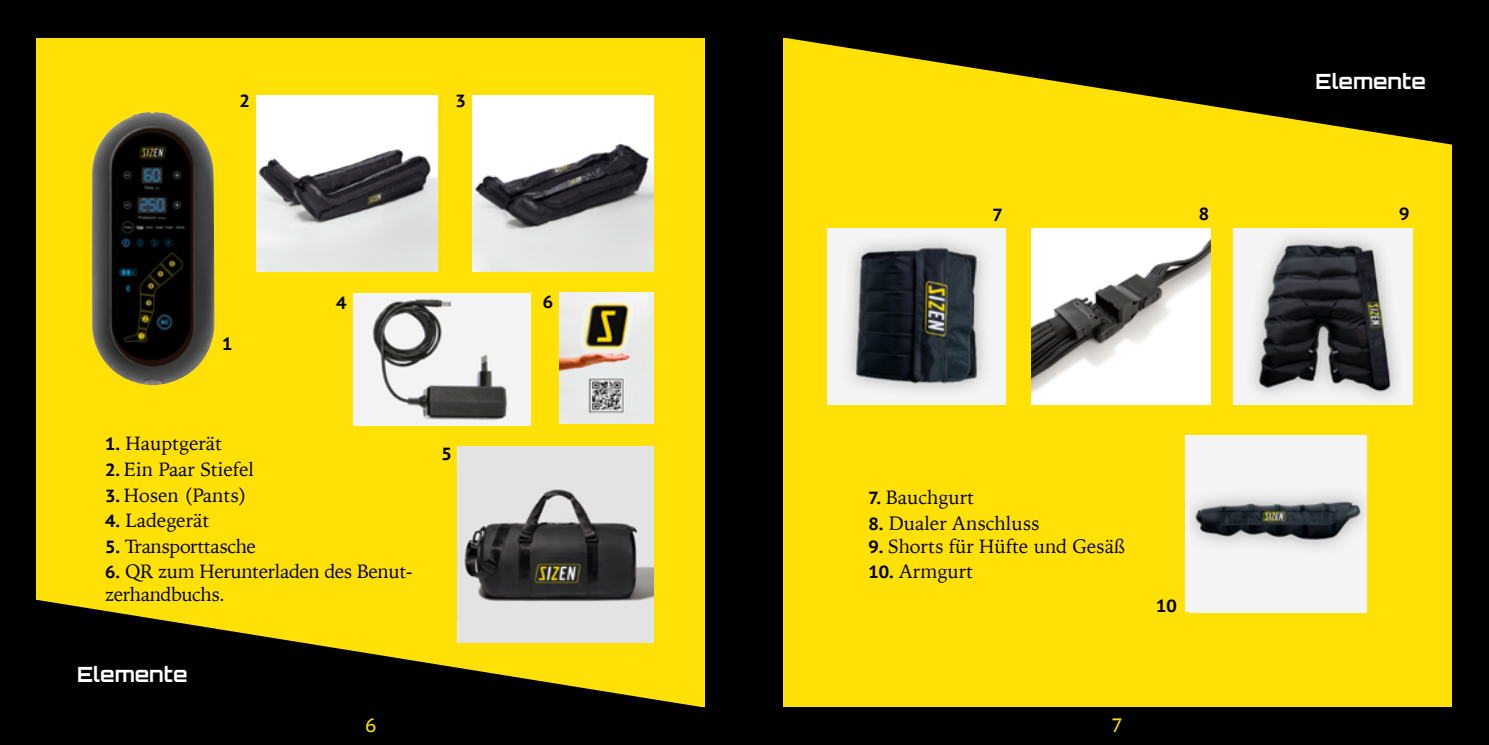
<style>
.page{position:relative;width:1489px;height:745px;background:#fff}
.page>*{position:absolute;margin:0;border:0;box-sizing:border-box;transform-origin:0 0}
.t1{font:21px "Orbitron";color:#fff}
.t2{font:19.25px "Iowan Old Style";color:#000}
.t3{font:19.25px/23.1px "Iowan Old Style";letter-spacing:-.02em;color:#000}
.t4{font:19.25px "PT Sans Caption";color:#ffe108}
.t5{font:700 17.5px "PT Sans Caption";color:#000}
.s1{font-family:"PT Sans Caption";font-weight:700;font-size:17.5px}
</style>
<div class="page">
<div style="left:0;top:0;width:743px;height:744px;background:#000"></div>
<div style="left:37px;top:38px;width:668px;height:668px;background:#ffe108"></div>
<svg style="left:36px;top:599px;width:669px;height:108px;fill:#000"></svg>
<div style="left:744px;top:0;width:744px;height:744px;background:#000"></div>
<div style="left:783px;top:38px;width:668px;height:668px;background:#ffe108"></div>
<svg style="left:787px;top:38px;width:665px;height:107px"></svg>
<img style="left:257px;top:95px;width:180px;height:176px">
<img style="left:472px;top:95px;width:181px;height:176px">
<img style="left:457px;top:446px;width:196px;height:196px">
<img style="left:354px;top:293px;width:176px;height:132px">
<img style="left:91px;top:112px;width:124px;height:273px">
<img style="left:559px;top:292px;width:94px;height:131px">
<img style="left:1031px;top:228px;width:179px;height:176px">
<img style="left:1233px;top:228px;width:179px;height:176px">
<img style="left:1185px;top:435px;width:181px;height:175px">
<img style="left:827px;top:228px;width:178px;height:176px">
<img style="left:1189px;top:436px;width:176px;height:176px">
<img style="left:99px;top:128px;width:103px;height:233px">
<p class="t5" style="left:239px;top:89px;width:12px">2</p>
<p class="t5" style="left:455px;top:89px;width:12px">3</p>
<p class="t5" style="left:222px;top:332px;width:12px">1</p>
<p class="t5" style="left:336px;top:291px;width:12px">4</p>
<p class="t2" style="left:105px;top:425px;width:118px"><span class="s1">1.</span> Hauptgerät</p>
<p class="t2" style="left:105px;top:451px;width:150px"><span class="s1">2.</span> Ein Paar Stiefel</p>
<p class="t2" style="left:105px;top:478px;width:143px"><span class="s1">3.</span> Hosen (Pants)</p>
<p class="t2" style="left:105px;top:503px;width:106px"><span class="s1">4.</span> Ladegerät</p>
<p class="t3" style="left:105px;top:533px;width:152px"><span class="s1">5.</span> Transporttasche</p>
<p class="t3" style="left:105px;top:558px;width:309px"><span class="s1">6.</span> QR zum Herunterladen des Benut&shy;zerhandbuchs.</p>
<p class="t1" style="left:77px;top:660px;width:112px">Elemente</p>
<p class="t4" style="left:365px;top:712px;width:13px">6</p>
<p class="t5" style="left:441px;top:441px;width:12px">5</p>
<p class="t5" style="left:542px;top:290px;width:12px">6</p>
<p class="t1" style="left:1315px;top:67px;width:112px">Elemente</p>
<p class="t5" style="left:992px;top:203px;width:12px">7</p>
<p class="t5" style="left:1198px;top:202px;width:12px">8</p>
<p class="t5" style="left:1398px;top:202px;width:12px">9</p>
<p class="t2" style="left:868px;top:480px;width:107px"><span class="s1">7.</span> Bauchgurt</p>
<p class="t2" style="left:868px;top:505px;width:173px"><span class="s1">8.</span> Dualer Anschluss</p>
<p class="t2" style="left:868px;top:528px;width:258px"><span class="s1">9.</span> Shorts für Hüfte und Gesäß</p>
<p class="t2" style="left:868px;top:553px;width:106px"><span class="s1">10.</span> Armgurt</p>
<p class="t5" style="left:1156px;top:593px;width:22px">10</p>
<p class="t4" style="left:1111px;top:712px;width:13px">7</p>
</div>
